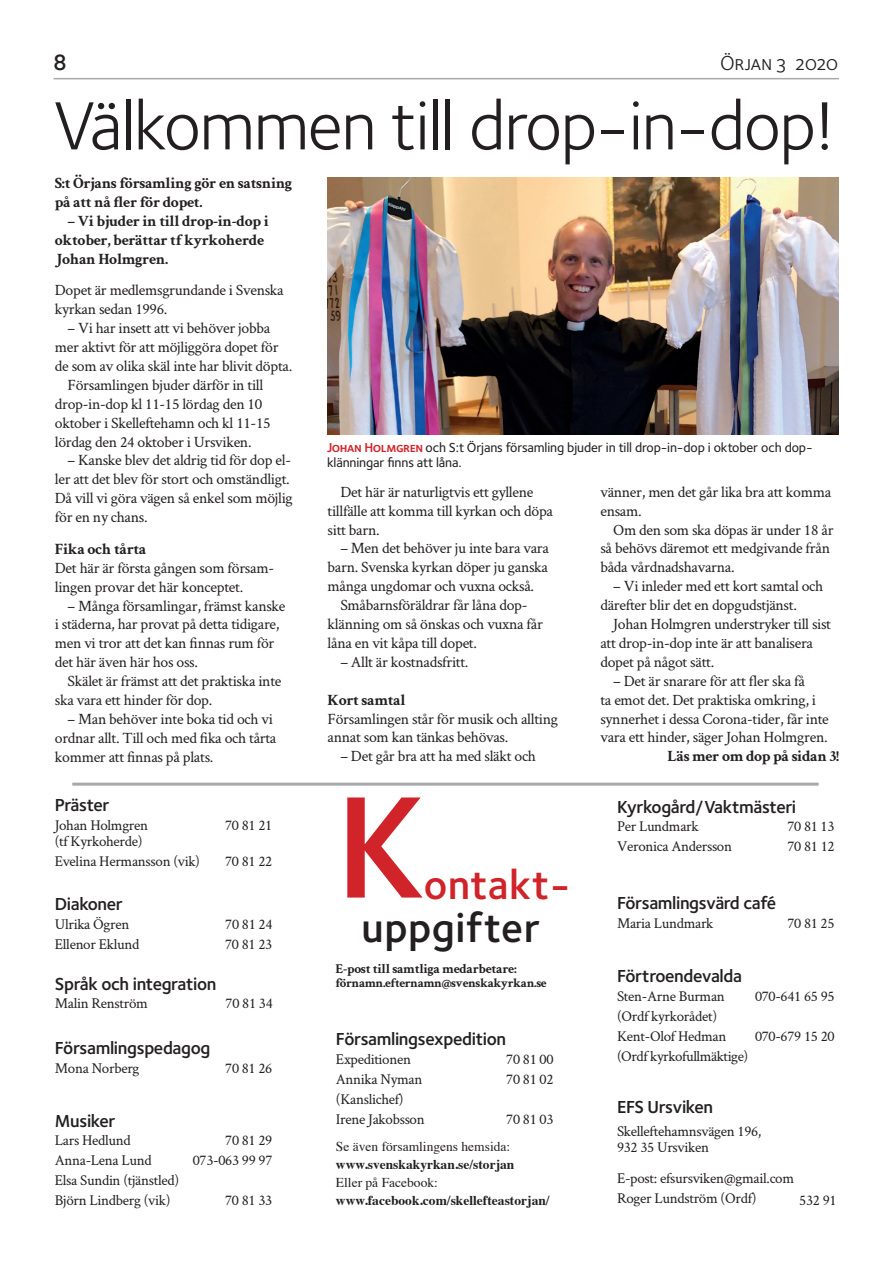
<style>
.page{position:relative;width:893px;height:1263px;background:#fff}
.page>*{position:absolute;margin:0;border:0;box-sizing:border-box;transform-origin:0 0}
.t1{font:150px "Foundry Sterling Demi OSF";color:#d1232a}
.t2{font:70.5px "Foundry Sterling";letter-spacing:-.02em;color:#231f20}
.t3{font:42px "Foundry Sterling Demi OSF";letter-spacing:.01em;color:#231f20}
.t4{font:42px "Foundry Sterling Demi OSF";letter-spacing:.01em;color:#d1232a}
.t5{font:24px "Foundry Sterling Demi Expert";color:#231f20}
.t6{font:21px "Foundry Sterling Book Expert";letter-spacing:-.01em;color:#231f20}
.t7{font:600 18px "Foundry Sterling";letter-spacing:-.02em;color:#231f20}
.t8{font:15.75px/18.9px "Crimson Svk";letter-spacing:-.02em;color:#231f20}
.t9{font:700 15.75px/18.9px "Crimson Svk";letter-spacing:-.02em;color:#231f20}
.t10{font:15px/20px "Crimson Svk";letter-spacing:-.02em;color:#231f20}
.t11{font:500 13.5px/15px "Foundry Sterling";letter-spacing:-.01em;color:#231f20}
.t12{font:700 13.5px "Times";color:#231f20}
.t13{font:13.5px "Times";color:#231f20}
.t14{font:700 13.5px "Crimson Svk";letter-spacing:-.02em;color:#231f20}
.t15{font:700 12.9px "Crimson Svk";letter-spacing:-.03em;color:#231f20}
.s1{font-family:"Foundry Sterling Demi Expert";font-weight:400;color:#d1232a}
</style>
<div class="page">
<hr style="left:54px;top:78px;width:785px;height:1px;background:#a8a9ad">
<hr style="left:72px;top:783px;width:747px;height:3px;background:#a8a9ad">
<img style="left:327px;top:177px;width:512px;height:257px">
<h3 class="t5" style="left:54px;top:45px;width:15px">8</h3>
<h3 class="t6" style="left:720px;top:48px;width:120px">Örjan 3 2020</h3>
<h2 class="t2" style="left:54px;top:76px;width:783px">Välkommen till drop-in-dop!</h2>
<p class="t9" style="left:55px;top:173px;width:239px">S:t Örjans församling gör en satsning på att nå fler för dopet.</p>
<p class="t9" style="left:55px;top:211px;width:215px;text-indent:13px">– Vi bjuder in till drop-in-dop i oktober, berättar tf kyrkoherde<br>Johan Holmgren.</p>
<p class="t8" style="left:55px;top:280px;width:230px">Dopet är medlemsgrundande i Svenska kyrkan sedan 1996.</p>
<p class="t8" style="left:68px;top:318px;width:204px">– Vi har insett att vi behöver jobba</p>
<p class="t8" style="left:55px;top:337px;width:225px">mer aktivt för att möjliggöra dopet för</p>
<p class="t8" style="left:55px;top:356px;width:239px">de som av olika skäl inte har blivit döpta.</p>
<p class="t8" style="left:68px;top:375px;width:197px">Församlingen bjuder därför in till</p>
<p class="t8" style="left:55px;top:394px;width:209px">drop-in-dop kl 11-15 lördag den 10</p>
<p class="t8" style="left:55px;top:413px;width:217px">oktober i Skelleftehamn och kl 11-15</p>
<p class="t8" style="left:55px;top:431px;width:198px">lördag den 24 oktober i Ursviken.</p>
<p class="t8" style="left:55px;top:450px;width:240px;text-indent:13px">– Kanske blev det aldrig tid för dop el&shy;ler att det blev för stort och omständligt.<br>Då vill vi göra vägen så enkel som möjlig för en ny chans.</p>
<p class="t9" style="left:55px;top:539px;width:93px">Fika och tårta</p>
<p class="t8" style="left:55px;top:558px;width:221px">Det här är första gången som försam&shy;lingen provar det här konceptet.</p>
<p class="t8" style="left:55px;top:595px;width:232px;text-indent:13px">– Många församlingar, främst kanske i städerna, har provat på detta tidigare, men vi tror att det kan finnas rum för det här även här hos oss.</p>
<p class="t8" style="left:55px;top:671px;width:228px;text-indent:13px">Skälet är främst att det praktiska inte ska vara ett hinder för dop.</p>
<p class="t8" style="left:55px;top:709px;width:223px;text-indent:13px">– Man behöver inte boka tid och vi ordnar allt. Till och med fika och tårta kommer att finnas på plats.</p>
<p class="t11" style="left:327px;top:440px;width:487px"><span class="s1">Johan Holmgren</span> och S:t Örjans församling bjuder in till drop-in-dop i oktober och dop&shy;klänningar finns att låna.</p>
<p class="t8" style="left:328px;top:482px;width:227px;text-indent:13px">Det här är naturligtvis ett gyllene tillfälle att komma till kyrkan och döpa sitt barn.</p>
<p class="t8" style="left:340px;top:538px;width:210px">– Men det behöver ju inte bara vara</p>
<p class="t8" style="left:328px;top:557px;width:222px">barn. Svenska kyrkan döper ju ganska</p>
<p class="t8" style="left:328px;top:576px;width:208px">många ungdomar och vuxna också.</p>
<p class="t8" style="left:340px;top:595px;width:189px">Småbarnsföräldrar får låna dop-</p>
<p class="t8" style="left:328px;top:614px;width:217px">klänning om så önskas och vuxna får</p>
<p class="t8" style="left:328px;top:633px;width:151px">låna en vit kåpa till dopet.</p>
<p class="t8" style="left:340px;top:652px;width:130px">– Allt är kostnadsfritt.</p>
<p class="t9" style="left:328px;top:690px;width:79px">Kort samtal</p>
<p class="t8" style="left:328px;top:708px;width:232px">Församlingen står för musik och allting annat som kan tänkas behövas.</p>
<p class="t8" style="left:340px;top:746px;width:197px">– Det går bra att ha med släkt och</p>
<p class="t8" style="left:600px;top:482px;width:232px">vänner, men det går lika bra att komma ensam.</p>
<p class="t8" style="left:600px;top:519px;width:235px;text-indent:13px">Om den som ska döpas är under 18 år så behövs däremot ett medgivande från båda vårdnadshavarna.</p>
<p class="t8" style="left:600px;top:576px;width:224px;text-indent:13px">– Vi inleder med ett kort samtal och därefter blir det en dopgudstjänst.</p>
<p class="t8" style="left:600px;top:614px;width:232px;text-indent:13px">Johan Holmgren understryker till sist att drop-in-dop inte är att banalisera dopet på något sätt.</p>
<p class="t8" style="left:600px;top:671px;width:230px;text-indent:13px">– Det är snarare för att fler ska få<br>ta emot det. Det praktiska omkring, i synnerhet i dessa Corona-tider, får inte vara ett hinder, säger Johan Holmgren.</p>
<p class="t9" style="left:668px;top:746px;width:173px">Läs mer om dop på sidan 3!</p>
<p class="t7" style="left:55px;top:792px;width:57px">Präster</p>
<p class="t10" style="left:55px;top:816px;width:95px;line-height:15.8px">Johan Holmgren (tf Kyrkoherde)</p>
<p class="t10" style="left:55px;top:850px;width:147px">Evelina Hermansson (vik)</p>
<p class="t10" style="left:225px;top:814px;width:49px">70 81 21</p>
<p class="t10" style="left:225px;top:850px;width:49px">70 81 22</p>
<p class="t7" style="left:55px;top:891px;width:70px">Diakoner</p>
<p class="t10" style="left:55px;top:913px;width:86px">Ulrika Ögren<br>Ellenor Eklund</p>
<p class="t10" style="left:225px;top:913px;width:49px">70 81 24<br>70 81 23</p>
<p class="t7" style="left:55px;top:971px;width:163px">Språk och integration</p>
<p class="t10" style="left:55px;top:993px;width:95px">Malin Renström</p>
<p class="t10" style="left:226px;top:993px;width:49px">70 81 34</p>
<p class="t7" style="left:55px;top:1035px;width:157px">Församlingspedagog</p>
<p class="t10" style="left:55px;top:1057px;width:86px">Mona Norberg</p>
<p class="t10" style="left:225px;top:1057px;width:49px">70 81 26</p>
<p class="t7" style="left:55px;top:1108px;width:62px">Musiker</p>
<p class="t10" style="left:55px;top:1130px;width:126px">Lars Hedlund<br>Anna-Lena Lund<br>Elsa Sundin (tjänstled)<br>Björn Lindberg (vik)</p>
<p class="t10" style="left:193px;top:1130px;width:81px;text-align:right">70 81 29<br>073-063 99 97</p>
<p class="t10" style="left:225px;top:1190px;width:49px">70 81 33</p>
<h1 class="t1" style="left:336px;top:741px;width:90px">K</h1>
<h3 class="t4" style="left:424px;top:855px;width:148px">ontakt-</h3>
<h3 class="t3" style="left:362px;top:898px;width:180px">uppgifter</h3>
<p class="t14" style="left:335px;top:960px;width:183px">E-post till samtliga medarbetare:</p>
<p class="t15" style="left:335px;top:975px;width:213px">förnamn.efternamn@svenskakyrkan.se</p>
<p class="t7" style="left:336px;top:1026px;width:172px">Församlingsexpedition</p>
<p class="t10" style="left:336px;top:1048px;width:90px">Expeditionen<br>Annika Nyman (Kanslichef)<br>Irene Jakobsson</p>
<p class="t10" style="left:506px;top:1048px;width:49px">70 81 00<br>70 81 02</p>
<p class="t10" style="left:506px;top:1108px;width:49px">70 81 03</p>
<p class="t13" style="left:336px;top:1134px;width:176px">Se även församlingens hemsida:</p>
<p class="t12" style="left:336px;top:1151px;width:180px">www.svenskakyrkan.se/storjan</p>
<p class="t13" style="left:336px;top:1169px;width:103px">Eller på Facebook:</p>
<p class="t12" style="left:336px;top:1187px;width:215px">www.facebook.com/skellefteastorjan/</p>
<p class="t7" style="left:617px;top:794px;width:181px">Kyrkogård/Vaktmästeri</p>
<p class="t10" style="left:617px;top:816px;width:117px">Per Lundmark<br>Veronica Andersson</p>
<p class="t10" style="left:787px;top:816px;width:49px">70 81 13<br>70 81 12</p>
<p class="t7" style="left:617px;top:890px;width:161px">Församlingsvärd café</p>
<p class="t10" style="left:617px;top:912px;width:98px">Maria Lundmark</p>
<p class="t10" style="left:787px;top:912px;width:49px">70 81 25</p>
<p class="t7" style="left:617px;top:964px;width:127px">Förtroendevalda</p>
<p class="t10" style="left:617px;top:986px;width:133px">Sten-Arne Burman (Ordf kyrkorådet)<br>Kent-Olof Hedman (Ordf kyrkofullmäktige)</p>
<p class="t10" style="left:755px;top:986px;width:81px">070-641 65 95</p>
<p class="t10" style="left:755px;top:1026px;width:81px">070-679 15 20</p>
<p class="t7" style="left:617px;top:1094px;width:98px">EFS Ursviken</p>
<p class="t10" style="left:617px;top:1123px;width:146px;line-height:15.8px">Skelleftehamnsvägen 196,<br>932 35 Ursviken</p>
<p class="t10" style="left:617px;top:1168px;width:179px">E-post: efsursviken@gmail.com<br>Roger Lundström (Ordf)</p>
<p class="t10" style="left:799px;top:1190px;width:39px">532 91</p>
</div>
